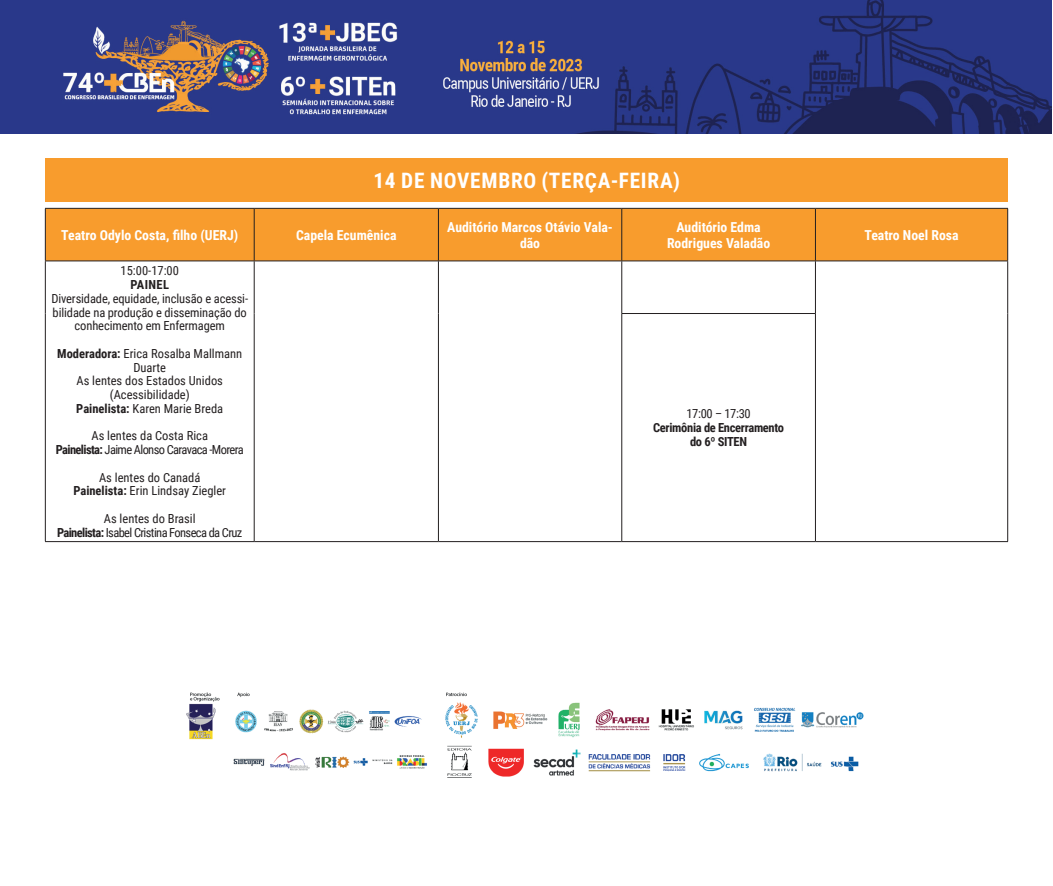
<style>
.page{position:relative;width:1053px;height:886px;background:#fff}
.page>*{position:absolute;margin:0;border:0;box-sizing:border-box;transform-origin:0 0}
.t1{font:700 21.25px "Roboto Condensed";letter-spacing:.035em;color:#fff}
.t2{font:700 13.75px/16.5px "Roboto Condensed";color:#fff;text-align:center}
.t3{font:12.5px/13.8px "Roboto Condensed";letter-spacing:-.01em;color:#231f20;text-align:center}
.t4{font:12.5px/13.8px "Roboto Condensed";letter-spacing:-.05em;color:#231f20;text-align:center}
.t5{font:700 12.5px/13.8px "Roboto Condensed";letter-spacing:-.025em;color:#231f20;text-align:center}
.s1{font-weight:700}
</style>
<div class="page">
<img style="left:0;top:0;width:1051px;height:134px">
<div style="left:45px;top:158px;width:962px;height:44px;background:#f89c2d"></div>
<div style="left:46px;top:209px;width:961px;height:52px;background:#f89c2d"></div>
<hr style="left:45px;top:208px;width:209px;height:1px;background:#231f20">
<hr style="left:45px;top:209px;width:1px;height:52px;background:#231f20">
<hr style="left:254px;top:208px;width:184px;height:1px;background:#231f20">
<hr style="left:254px;top:209px;width:1px;height:52px;background:#231f20">
<hr style="left:438px;top:208px;width:183px;height:1px;background:#231f20">
<hr style="left:438px;top:209px;width:1px;height:52px;background:#231f20">
<hr style="left:621px;top:208px;width:194px;height:1px;background:#231f20">
<hr style="left:621px;top:209px;width:1px;height:52px;background:#231f20">
<hr style="left:815px;top:208px;width:192px;height:1px;background:#231f20">
<hr style="left:815px;top:209px;width:1px;height:52px;background:#231f20">
<hr style="left:1007px;top:209px;width:1px;height:52px;background:#231f20">
<hr style="left:45px;top:261px;width:209px;height:1px;background:#231f20">
<hr style="left:45px;top:261px;width:1px;height:52px;background:#231f20">
<hr style="left:254px;top:261px;width:184px;height:1px;background:#231f20">
<hr style="left:254px;top:261px;width:1px;height:52px;background:#231f20">
<hr style="left:438px;top:261px;width:183px;height:1px;background:#231f20">
<hr style="left:438px;top:261px;width:1px;height:52px;background:#231f20">
<hr style="left:621px;top:261px;width:194px;height:1px;background:#231f20">
<hr style="left:621px;top:261px;width:1px;height:52px;background:#231f20">
<hr style="left:815px;top:261px;width:192px;height:1px;background:#231f20">
<hr style="left:815px;top:261px;width:1px;height:52px;background:#231f20">
<hr style="left:1007px;top:261px;width:1px;height:52px;background:#231f20">
<hr style="left:45px;top:313px;width:1px;height:228px;background:#231f20">
<hr style="left:254px;top:313px;width:1px;height:228px;background:#231f20">
<hr style="left:438px;top:313px;width:1px;height:228px;background:#231f20">
<hr style="left:621px;top:313px;width:194px;height:1px;background:#231f20">
<hr style="left:621px;top:314px;width:1px;height:227px;background:#231f20">
<hr style="left:815px;top:314px;width:1px;height:227px;background:#231f20">
<hr style="left:1007px;top:313px;width:1px;height:228px;background:#231f20">
<hr style="left:45px;top:541px;width:209px;height:1px;background:#231f20">
<hr style="left:254px;top:541px;width:184px;height:1px;background:#231f20">
<hr style="left:438px;top:541px;width:183px;height:1px;background:#231f20">
<hr style="left:621px;top:541px;width:194px;height:1px;background:#231f20">
<hr style="left:815px;top:541px;width:192px;height:1px;background:#231f20">
<img style="left:186px;top:692px;width:678px;height:86px">
<h1 class="t1" style="left:373px;top:165px;width:308px">14 DE NOVEMBRO (TERÇA-FEIRA)</h1>
<p class="t2" style="left:61px;top:226px;width:178px">Teatro Odylo Costa, filho (UERJ)</p>
<p class="t2" style="left:296px;top:226px;width:102px">Capela Ecumênica</p>
<p class="t2" style="left:447px;top:218px;width:167px">Auditório Marcos Otávio Vala&shy;dão</p>
<p class="t2" style="left:667px;top:218px;width:105px">Auditório Edma<br>Rodrigues Valadão</p>
<p class="t2" style="left:864px;top:226px;width:96px">Teatro Noel Rosa</p>
<p class="t3" style="left:121px;top:263px;width:60px">15:00-17:00</p>
<p class="t5" style="left:130px;top:277px;width:40px">PAINEL</p>
<p class="t3" style="left:51px;top:291px;width:198px">Diversidade, equidade, inclusão e acessi&shy;bilidade na produção e disseminação do conhecimento em Enfermagem</p>
<p class="t3" style="left:57px;top:346px;width:186px"><span class="s1">Moderadora:</span> Erica Rosalba Mallmann<br>Duarte<br>As lentes dos Estados Unidos (Acessibilidade)<br><span class="s1">Painelista:</span> Karen Marie Breda</p>
<p class="t4" style="left:56px;top:428px;width:189px">As lentes da Costa Rica<br><span class="s1">Painelista:</span> Jaime Alonso Caravaca -Morera</p>
<p class="t3" style="left:73px;top:470px;width:154px">As lentes do Canadá<br><span class="s1">Painelista:</span> Erin Lindsay Ziegler</p>
<p class="t4" style="left:57px;top:511px;width:187px">As lentes do Brasil<br><span class="s1">Painelista:</span> Isabel Cristina Fonseca da Cruz</p>
<p class="t3" style="left:686px;top:407px;width:66px">17:00 – 17:30</p>
<p class="t5" style="left:653px;top:420px;width:132px">Cerimônia de Encerramento do 6º SITEN</p>
</div>
